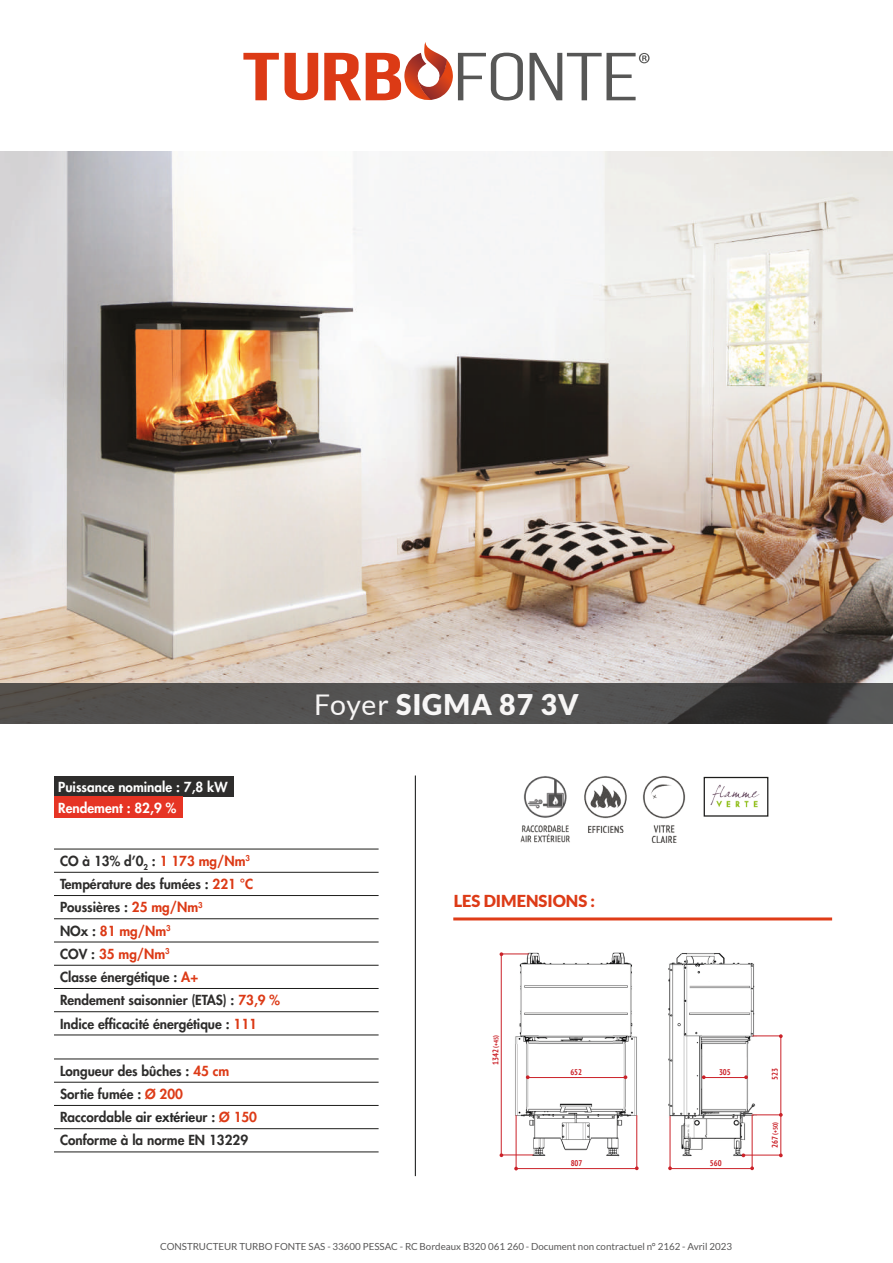
<style>
.page{position:relative;width:893px;height:1263px;background:#fff}
.page>*{position:absolute;margin:0;border:0;box-sizing:border-box;transform-origin:0 0}
.t1{font:900 28.5px "Lato";letter-spacing:.03em;color:#fff}
.t2{font:900 16.5px "Lato";color:#dd3b17}
.t3{font:800 13.5px/23.2px "Futura LT";color:#2e2d2c}
.t4{font:800 13.5px/21px "Futura LT";color:#fff}
.t5{font:9.75px "Lato";color:#585757}
.t6{font:700 condensed 8.25px "PT Sans";color:#cb2229}
.t7{font:700 condensed 6.6px "PT Sans";color:#cb2229}
.s1{color:#dc3915}
.s2{color:#dd3b17}
.s3{color:#252626}
.s4{font-weight:400}
.s5{font-size:8.25px}
</style>
<div class="page">
<img style="left:0;top:151px;width:893px;height:532px">
<svg style="left:0;top:683px;width:893px;height:41px;background:#4c4b4a"></svg>
<img style="left:710px;top:784px;width:50px;height:24px">
<div style="left:704px;top:777px;width:64px;height:40px;border:1px solid #1d1d1b"></div>
<img style="left:521px;top:776px;width:49px;height:67px">
<img style="left:643px;top:776px;width:42px;height:66px">
<img style="left:584px;top:776px;width:43px;height:56px">
<img style="left:499px;top:952px;width:283px;height:219px">
<div style="left:565px;top:1157px;width:23px;height:9px;background:#fff"></div>
<hr style="left:516px;top:1168px;width:121px;height:1px;background:#cb2229">
<hr style="left:516px;top:1115px;width:1px;height:53px;background:#cb2229">
<hr style="left:780px;top:1036px;width:1px;height:119px;background:#cb2229">
<svg style="left:635px;top:1166px;width:4px;height:4px"></svg>
<hr style="left:636px;top:1115px;width:1px;height:53px;background:#cb2229">
<div style="left:565px;top:1066px;width:22px;height:9px;background:#fff"></div>
<hr style="left:528px;top:1077px;width:97px;height:1px;background:#cb2229">
<svg style="left:526px;top:1075px;width:4px;height:4px"></svg>
<svg style="left:741px;top:1153px;width:4px;height:4px"></svg>
<svg style="left:779px;top:1153px;width:4px;height:4px"></svg>
<div style="left:769px;top:1118px;width:9px;height:33px;background:#fff"></div>
<div style="left:769px;top:1050px;width:9px;height:48px;background:#fff"></div>
<hr style="left:670px;top:1168px;width:82px;height:1px;background:#cb2229">
<svg style="left:668px;top:1166px;width:4px;height:4px"></svg>
<hr style="left:743px;top:1155px;width:38px;height:1px;background:#cb2229">
<svg style="left:752px;top:1034px;width:31px;height:4px"></svg>
<div style="left:705px;top:1157px;width:22px;height:9px;background:#fff"></div>
<hr style="left:670px;top:1116px;width:1px;height:52px;background:#cb2229">
<hr style="left:752px;top:1114px;width:1px;height:55px;background:#cb2229">
<hr style="left:501px;top:954px;width:1px;height:201px;background:#cb2229">
<hr style="left:501px;top:1155px;width:32px;height:1px;background:#cb2229">
<svg style="left:500px;top:952px;width:29px;height:4px"></svg>
<svg style="left:752px;top:1113px;width:31px;height:4px"></svg>
<div style="left:714px;top:1066px;width:22px;height:9px;background:#fff"></div>
<hr style="left:702px;top:1077px;width:44px;height:1px;background:#cb2229">
<svg style="left:744px;top:1075px;width:4px;height:4px"></svg>
<svg style="left:702px;top:1075px;width:4px;height:4px"></svg>
<svg style="left:243px;top:53px;width:36px;height:47px"></svg>
<svg style="left:285px;top:53px;width:33px;height:47px"></svg>
<svg style="left:530px;top:53px;width:120px;height:47px"></svg>
<svg style="left:324px;top:42px;width:199px;height:59px"></svg>
<hr style="left:415px;top:775px;width:1px;height:401px;background:#252626">
<div style="left:54px;top:775px;width:179px;height:21px;background:#2e2d2c"></div>
<div style="left:54px;top:796px;width:128px;height:22px;background:#e63424"></div>
<hr style="left:453px;top:917px;width:379px;height:3px;background:#df3c17">
<hr style="left:54px;top:849px;width:325px;height:1px;background:#1d1d1b">
<hr style="left:54px;top:872px;width:325px;height:1px;background:#1d1d1b">
<hr style="left:54px;top:895px;width:325px;height:1px;background:#1d1d1b">
<hr style="left:54px;top:918px;width:325px;height:1px;background:#1d1d1b">
<hr style="left:54px;top:942px;width:325px;height:1px;background:#1d1d1b">
<hr style="left:54px;top:965px;width:325px;height:1px;background:#1d1d1b">
<hr style="left:54px;top:988px;width:325px;height:1px;background:#1d1d1b">
<hr style="left:54px;top:1011px;width:325px;height:1px;background:#1d1d1b">
<hr style="left:54px;top:1034px;width:325px;height:1px;background:#1d1d1b">
<hr style="left:54px;top:1058px;width:325px;height:1px;background:#1d1d1b">
<hr style="left:54px;top:1082px;width:325px;height:1px;background:#1d1d1b">
<hr style="left:54px;top:1105px;width:325px;height:1px;background:#1d1d1b">
<hr style="left:54px;top:1128px;width:325px;height:1px;background:#1d1d1b">
<hr style="left:54px;top:1151px;width:325px;height:1px;background:#1d1d1b">
<p class="t4" style="left:58px;top:776px;width:171px">Puissance nominale : 7,8 kW<br>Rendement : 82,9 %</p>
<p class="t3" style="left:60px;top:849px;width:222px">CO à 13% d’0<sub>2</sub> : <span class="s1">1 173 mg/Nm</span><sup>3<br></sup>Température des fumées : <span class="s1">221 °C<br></span>Poussières : <span class="s1">25 mg/Nm</span><sup>3<br></sup>NOx : <span class="s1">81 mg/Nm</span><sup>3<br></sup>COV : <span class="s1">35 mg/Nm</span><sup>3<br></sup>Classe énergétique : <span class="s2">A+<br></span>Rendement saisonnier (ETAS) : <span class="s1">73,9 %<br></span>Indice efficacité énergétique : <span class="s1">111</span></p>
<p class="t3" style="left:60px;top:1059px;width:199px">Longueur des bûches : <span class="s2">45 cm<br></span>Sortie fumée : <span class="s2">Ø 200<br></span>Raccordable a<span class="s3">ir extérie</span>ur : <span class="s2">Ø 150<br></span>Conforme à la norme EN 13229</p>
<h1 class="t1" style="left:314px;top:688px;width:266px"><span class="s4">Foyer</span> SIGMA 87 3V</h1>
<p class="t2" style="left:454px;top:891px;width:143px">LES DIMENSIONS :</p>
<p class="t7" style="left:492px;top:1065px;width:32px;rotate:-90deg"><span class="s5">1342</span> (+45)</p>
<p class="t6" style="left:570px;top:1067px;width:13px">652</p>
<p class="t6" style="left:571px;top:1157px;width:13px">807</p>
<p class="t6" style="left:719px;top:1067px;width:13px">305</p>
<p class="t6" style="left:710px;top:1158px;width:13px">560</p>
<p class="t5" style="left:160px;top:1240px;width:573px">CONSTRUCTEUR TURBO FONTE SAS - 33600 PESSAC - RC Bordeaux B320 061 260 - Document non contractuel n° 2162 - Avril 2023</p>
<p class="t6" style="left:769px;top:1080px;width:13px;rotate:-90deg">523</p>
<p class="t7" style="left:771px;top:1148px;width:28px;rotate:-90deg"><span class="s5">267</span> (+50)</p>
</div>
